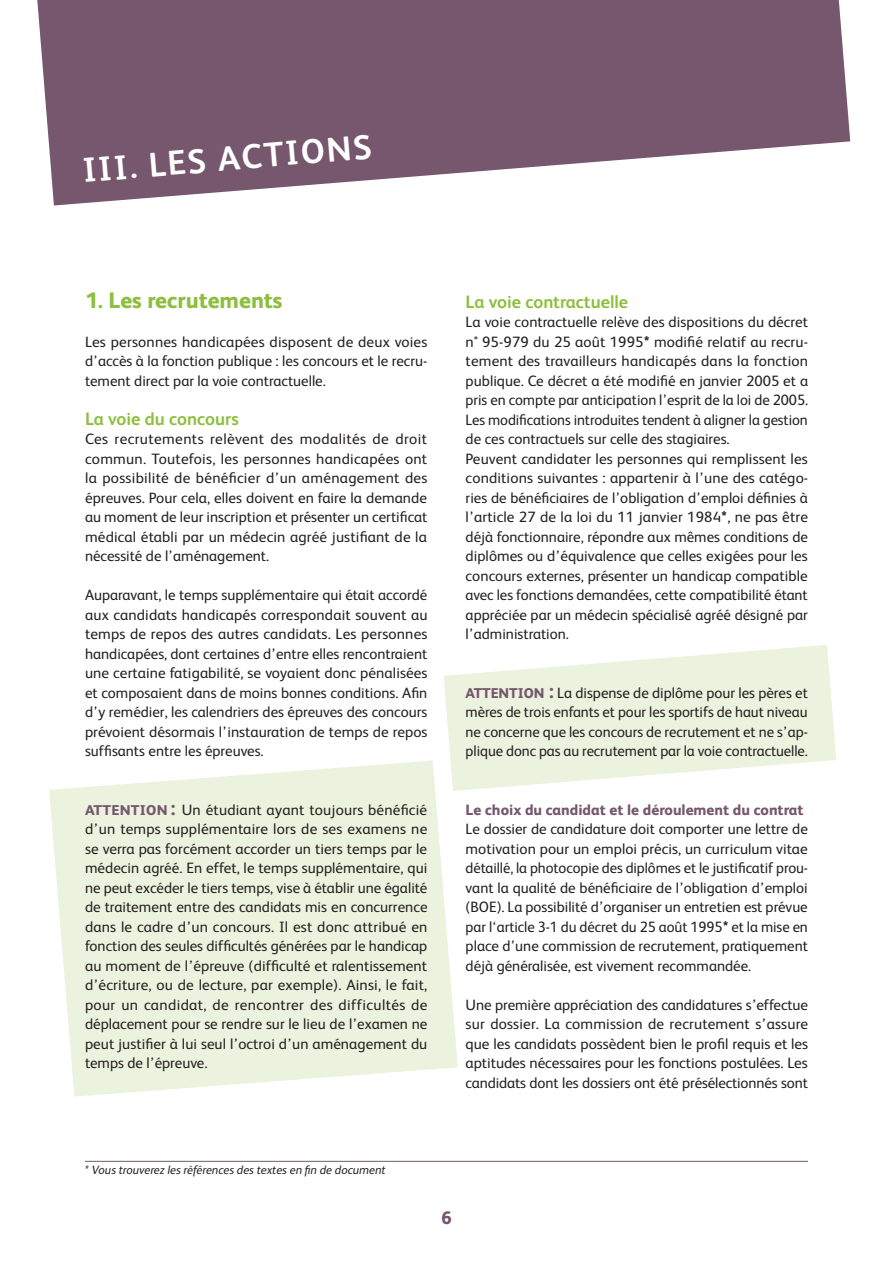
<style>
.page{position:relative;width:893px;height:1263px;background:#fff}
.page>*{position:absolute;margin:0;border:0;box-sizing:border-box;transform-origin:0 0}
.t1{font:700 34.5px "FS Albert";color:#fff}
.t2{font:800 22.5px "FS Albert";color:#8dbe3e}
.t3{font:700 18px "FS Albert";color:#8dbe3e}
.t4{font:800 18px "FS Albert";color:#76576e}
.t5{font:15px/19.5px "FS Albert";color:#231f20;text-align:justify}
.t6{font:800 15px "FS Albert";color:#76576e}
.t7{font:italic 12px "FS Albert";color:#231f20}
.s1{font-weight:800;font-size:14.1px;color:#76576e}
.s2{font-weight:800;font-size:20.25px;color:#76576e}
.s3{font-weight:800}
</style>
<div class="page">
<svg style="left:37px;top:0;width:813px;height:206px;fill:#76576e"></svg>
<svg style="left:49px;top:761px;width:409px;height:335px;background:#edf3e1"></svg>
<svg style="left:444px;top:645px;width:392px;height:146px;fill:#ebf2dd"></svg>
<hr style="left:85px;top:1161px;width:723px;height:1px;background:#76576e">
<h1 class="t1" style="left:81px;top:151px;width:291px;rotate:-5deg">III. LES ACTIONS</h1>
<h2 class="t2" style="left:85px;top:287px;width:199px">1. Les recrutements</h2>
<p class="t5" style="left:85px;top:332px;width:344px">Les personnes handicapées disposent de deux voies d’accès à la fonction publique : les concours et le recru&shy;tement direct par la voie contractuelle.</p>
<p class="t3" style="left:85px;top:408px;width:155px">La voie du concours</p>
<p class="t5" style="left:85px;top:429px;width:344px">Ces recrutements relèvent des modalités de droit commun. Toutefois, les personnes handicapées ont la possibilité de bénéficier d’un aménagement des épreuves. Pour cela, elles doivent en faire la demande au moment de leur inscription et présenter un certificat médical établi par un médecin agréé justifiant de la nécessité de l’aménagement.</p>
<p class="t5" style="left:85px;top:585px;width:344px">Auparavant, le temps supplémentaire qui était accordé aux candidats handicapés correspondait souvent au temps de repos des autres candidats. Les personnes handicapées, dont certaines d’entre elles rencontraient une certaine fatigabilité, se voyaient donc pénalisées et composaient dans de moins bonnes conditions. Afin d’y remédier, les calendriers des épreuves des concours prévoient désormais l’instauration de temps de repos suffisants entre les épreuves.</p>
<p class="t5" style="left:85px;top:800px;width:344px"><span class="s1">ATTENTION</span> <span class="s2">:</span> Un étudiant ayant toujours bénéficié d’un temps supplémentaire lors de ses examens ne se verra pas forcément accorder un tiers temps par le médecin agréé. En effet, le temps supplémentaire, qui ne peut excéder le tiers temps, vise à établir une égalité de traitement entre des candidats mis en concurrence dans le cadre d’un concours. Il est donc attribué en fonction des seules difficultés générées par le handicap au moment de l’épreuve (difficulté et ralentissement d’écriture, ou de lecture, par exemple). Ainsi, le fait, pour un candidat, de rencontrer des difficultés de déplacement pour se rendre sur le lieu de l’examen ne peut justifier à lui seul l’octroi d’un aménagement du temps de l’épreuve.</p>
<p class="t3" style="left:466px;top:291px;width:164px">La voie contractuelle</p>
<p class="t5" style="left:466px;top:312px;width:344px;text-align:left">La voie contractuelle relève des dispositions du décret n° 95-979 du 25 août 1995<span class="s3">*</span> modifié relatif au recru&shy;tement des travailleurs handicapés dans la fonction publique. Ce décret a été modifié en janvier 2005 et a pris en compte par anticipation l’esprit de la loi de 2005.<br>Les modifications introduites tendent à aligner la gestion de ces contractuels sur celle des stagiaires.<br>Peuvent candidater les personnes qui remplissent les conditions suivantes : appartenir à l’une des catégo&shy;ries de bénéficiaires de l’obligation d’emploi définies à l’article 27 de la loi du 11 janvier 1984<span class="s3">*</span>, ne pas être déjà fonctionnaire, répondre aux mêmes conditions de diplômes ou d’équivalence que celles exigées pour les concours externes, présenter un handicap compatible avec les fonctions demandées, cette compatibilité étant appréciée par un médecin spécialisé agréé désigné par l’administration.</p>
<p class="t5" style="left:466px;top:683px;width:344px"><span class="s1">ATTENTION</span> <span class="s2">:</span> La dispense de diplôme pour les pères et mères de trois enfants et pour les sportifs de haut niveau ne concerne que les concours de recrutement et ne s’ap&shy;plique donc pas au recrutement par la voie contractuelle.</p>
<p class="t6" style="left:466px;top:801px;width:339px">Le choix du candidat et le déroulement du contrat</p>
<p class="t5" style="left:466px;top:819px;width:344px">Le dossier de candidature doit comporter une lettre de motivation pour un emploi précis, un curriculum vitae détaillé, la photocopie des diplômes et le justificatif prou&shy;vant la qualité de bénéficiaire de l’obligation d’emploi (BOE). La possibilité d’organiser un entretien est prévue par l‘article 3-1 du décret du 25 août 1995<span class="s3">*</span> et la mise en place d’une commission de recrutement, pratiquement déjà généralisée, est vivement recommandée.</p>
<p class="t5" style="left:466px;top:995px;width:344px">Une première appréciation des candidatures s’effectue sur dossier. La commission de recrutement s’assure que les candidats possèdent bien le profil requis et les aptitudes nécessaires pour les fonctions postulées. Les candidats dont les dossiers ont été présélectionnés sont</p>
<p class="t7" style="left:85px;top:1163px;width:302px">* Vous trouverez les références des textes en fin de document</p>
<p class="t4" style="left:441px;top:1207px;width:12px">6</p>
</div>
